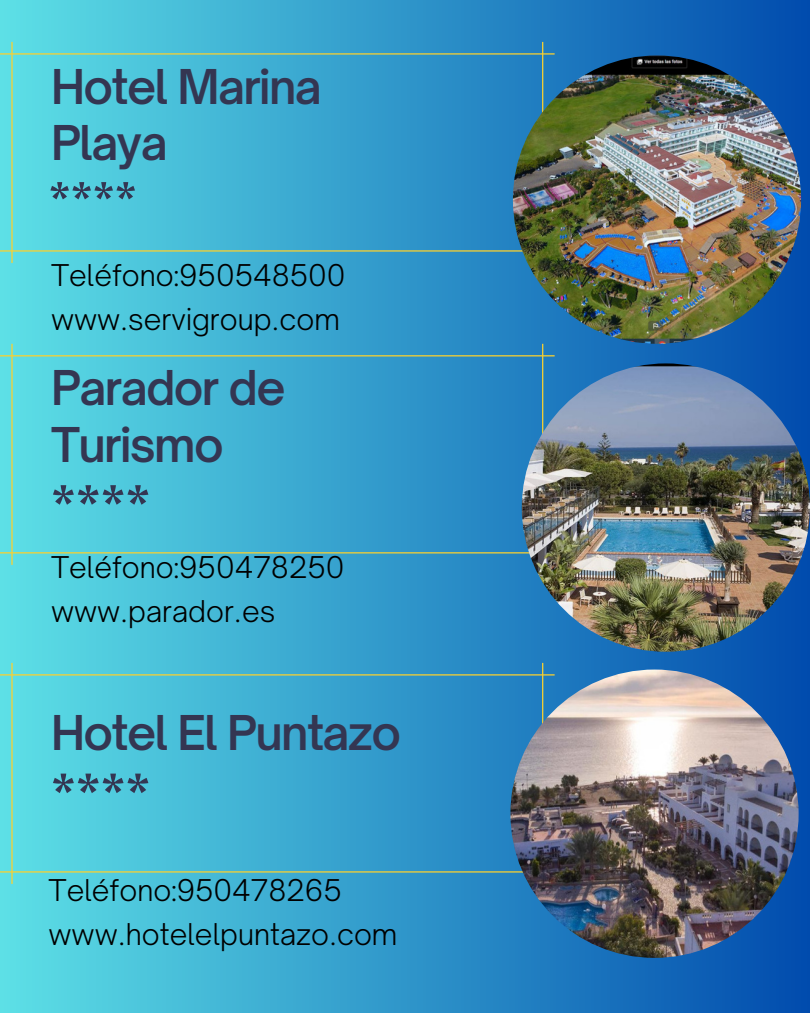
<style>
.page{position:relative;width:810px;height:1013px;background:#fff}
.page>*{position:absolute;margin:0;border:0;box-sizing:border-box;transform-origin:0 0}
.t1{font:600 58.9px "Open Sauce One";color:#343652}
.t2{font:600 52.2px "Open Sauce One";color:#343652}
.t3{font:600 45.9px/56.2px "Open Sauce One";letter-spacing:-.035em;color:#343652}
.t4{font:300 28.7px "Open Sauce One";color:#000}
</style>
<div class="page">
<div style="left:0;top:0;width:810px;height:1012px;background:linear-gradient(to right,#5de0e6,#014bad)"></div>
<svg style="left:0;top:42px;width:555px;height:221px;background:#41afd1"></svg>
<svg style="left:0;top:344px;width:555px;height:221px;background:#40aed0"></svg>
<svg style="left:0;top:663px;width:555px;height:221px;background:#41afd1"></svg>
<img style="left:513px;top:55px;width:288px;height:289px;border-radius:50%">
<img style="left:510px;top:669px;width:289px;height:288px;border-radius:50%">
<img style="left:522px;top:363px;width:288px;height:288px;border-radius:50%">
<p class="t3" style="left:51px;top:58px;width:272px">Hotel Marina<br>Playa</p>
<p class="t2" style="left:49px;top:170px;width:90px">****</p>
<p class="t4" style="left:51px;top:257px;width:296px">Teléfono:950548500</p>
<p class="t4" style="left:51px;top:301px;width:290px">www.servigroup.com</p>
<p class="t3" style="left:51px;top:360px;width:236px">Parador de<br>Turismo</p>
<p class="t1" style="left:51px;top:471px;width:101px">****</p>
<p class="t4" style="left:51px;top:549px;width:295px">Teléfono:950478250</p>
<p class="t4" style="left:51px;top:593px;width:226px">www.parador.es</p>
<p class="t3" style="left:51px;top:704px;width:352px">Hotel El Puntazo</p>
<p class="t1" style="left:51px;top:759px;width:101px">****</p>
<p class="t4" style="left:49px;top:872px;width:295px">Teléfono:950478265</p>
<p class="t4" style="left:49px;top:916px;width:350px">www.hotelelpuntazo.com</p>
</div>
